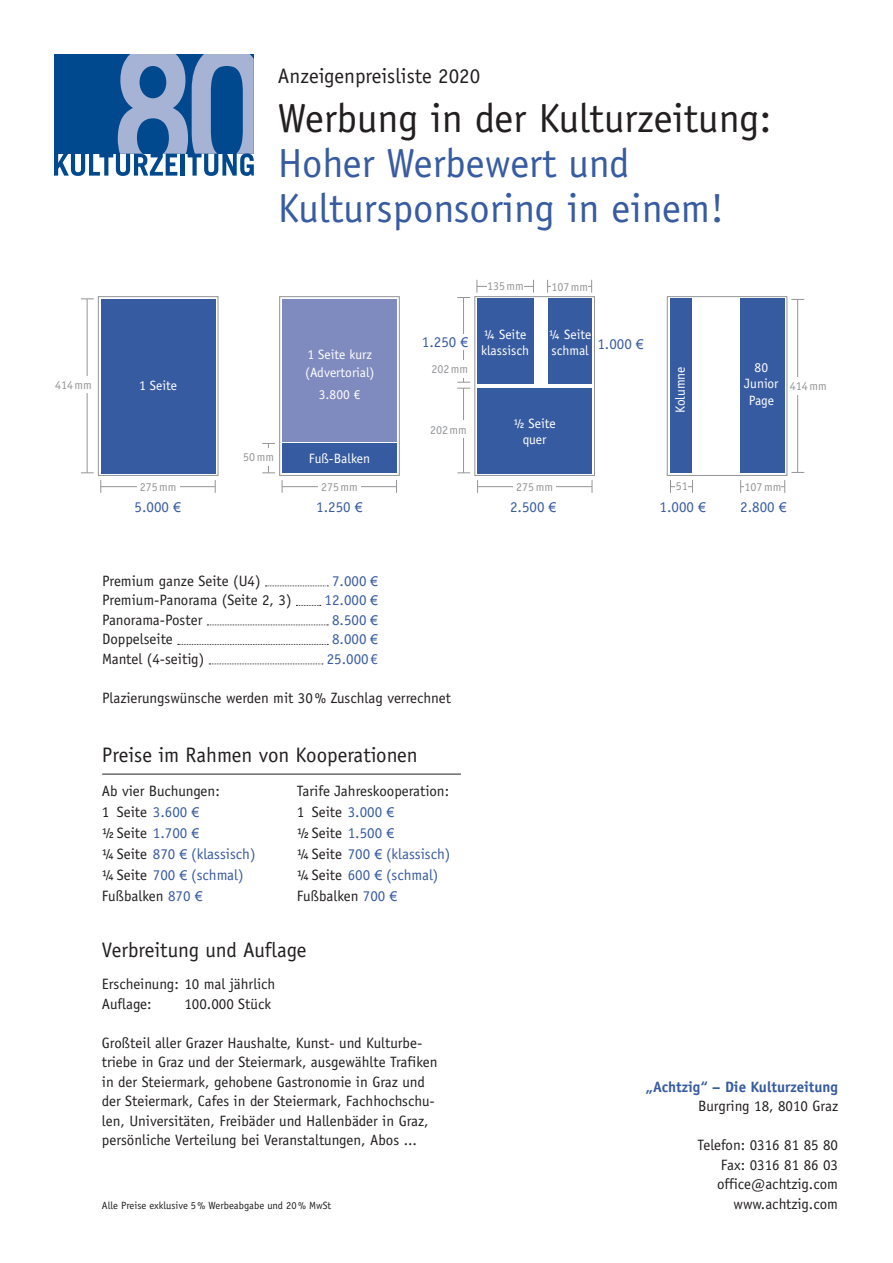
<style>
.page{position:relative;width:893px;height:1263px;background:#fff}
.page>*{position:absolute;margin:0;border:0;box-sizing:border-box;transform-origin:0 0}
.t1{font:40.8px/45px "Officina Sans";color:#385ca2}
.t2{font:40.8px "Officina Sans";color:#231f20}
.t3{font:21px "Officina Sans";color:#231f20}
.t4{font:15px/21px "Officina Sans";color:#231f20}
.t5{font:15px "Officina Sans";color:#375ba1}
.t6{font:700 15px "Officina Sans";color:#375ba1}
.t7{font:13.5px/16.5px "Officina Sans";color:#fff}
.t8{font:12px "Officina Sans";color:#939598}
.t9{font:10.5px "Officina Sans";color:#231f20}
.s1{font-family:"Arial";font-size:13.5px}
.s2{color:#375ba1}
.s3{font-family:"Arial";font-size:13.5px;color:#375ba1}
</style>
<div class="page">
<div style="left:474px;top:296px;width:121px;height:180px;border:1px solid #939598"></div>
<div style="left:477px;top:388px;width:115px;height:85px;background:#375ba1"></div>
<div style="left:548px;top:299px;width:44px;height:85px;background:#375ba1"></div>
<div style="left:477px;top:299px;width:57px;height:85px;background:#375ba1"></div>
<svg style="left:477px;top:480px;width:1px;height:13px"></svg>
<svg style="left:592px;top:480px;width:1px;height:13px"></svg>
<hr style="left:478px;top:486px;width:114px;height:1px;background:#939598">
<svg style="left:457px;top:472px;width:13px;height:1px"></svg>
<hr style="left:463px;top:388px;width:1px;height:85px;background:#939598">
<svg style="left:457px;top:297px;width:13px;height:1px"></svg>
<svg style="left:457px;top:382px;width:13px;height:7px"></svg>
<hr style="left:463px;top:297px;width:1px;height:85px;background:#939598">
<div style="left:513px;top:482px;width:43px;height:9px;background:#fff"></div>
<div style="left:430px;top:421px;width:37px;height:17px;background:#fff"></div>
<div style="left:431px;top:360px;width:37px;height:17px;background:#fff"></div>
<svg style="left:477px;top:280px;width:1px;height:13px"></svg>
<svg style="left:533px;top:280px;width:1px;height:13px"></svg>
<hr style="left:477px;top:286px;width:56px;height:1px;background:#939598">
<svg style="left:547px;top:280px;width:1px;height:13px"></svg>
<svg style="left:591px;top:280px;width:1px;height:13px"></svg>
<hr style="left:548px;top:286px;width:44px;height:1px;background:#939598">
<div style="left:551px;top:282px;width:37px;height:11px;background:#fff"></div>
<div style="left:487px;top:281px;width:37px;height:11px;background:#fff"></div>
<div style="left:413px;top:334px;width:55px;height:15px;background:#fff"></div>
<div style="left:282px;top:299px;width:115px;height:142px;background:#7f8abe"></div>
<div style="left:279px;top:296px;width:121px;height:180px;border:1px solid #939598"></div>
<div style="left:282px;top:443px;width:115px;height:30px;background:#375ba1"></div>
<svg style="left:282px;top:480px;width:1px;height:13px"></svg>
<svg style="left:396px;top:480px;width:1px;height:13px"></svg>
<hr style="left:282px;top:486px;width:114px;height:1px;background:#939598">
<svg style="left:262px;top:443px;width:13px;height:1px"></svg>
<svg style="left:262px;top:472px;width:13px;height:1px"></svg>
<hr style="left:268px;top:443px;width:1px;height:30px;background:#939598">
<div style="left:318px;top:482px;width:43px;height:9px;background:#fff"></div>
<div style="left:240px;top:448px;width:37px;height:17px;background:#fff"></div>
<svg style="left:265px;top:585px;width:63px;height:1px"></svg>
<svg style="left:296px;top:605px;width:25px;height:1px"></svg>
<svg style="left:207px;top:624px;width:121px;height:1px"></svg>
<svg style="left:178px;top:644px;width:150px;height:1px"></svg>
<svg style="left:209px;top:663px;width:114px;height:1px"></svg>
<div style="left:98px;top:296px;width:120px;height:180px;border:1px solid #939598"></div>
<div style="left:101px;top:299px;width:115px;height:174px;background:#375ba1"></div>
<svg style="left:100px;top:480px;width:1px;height:13px"></svg>
<svg style="left:215px;top:480px;width:1px;height:13px"></svg>
<hr style="left:101px;top:486px;width:114px;height:1px;background:#939598">
<svg style="left:81px;top:298px;width:13px;height:1px"></svg>
<svg style="left:81px;top:472px;width:13px;height:1px"></svg>
<hr style="left:87px;top:299px;width:1px;height:174px;background:#939598">
<div style="left:137px;top:482px;width:42px;height:9px;background:#fff"></div>
<div style="left:54px;top:376px;width:39px;height:17px;background:#fff"></div>
<div style="left:667px;top:296px;width:120px;height:180px;border:1px solid #939598"></div>
<div style="left:740px;top:299px;width:45px;height:174px;background:#375ba1"></div>
<div style="left:671px;top:299px;width:21px;height:174px;background:#375ba1"></div>
<svg style="left:740px;top:480px;width:1px;height:13px"></svg>
<svg style="left:784px;top:480px;width:1px;height:13px"></svg>
<hr style="left:741px;top:486px;width:44px;height:1px;background:#939598">
<svg style="left:670px;top:480px;width:23px;height:13px"></svg>
<svg style="left:791px;top:299px;width:13px;height:1px"></svg>
<svg style="left:791px;top:472px;width:13px;height:1px"></svg>
<hr style="left:797px;top:299px;width:1px;height:173px;background:#939598">
<div style="left:790px;top:377px;width:37px;height:17px;background:#fff"></div>
<div style="left:744px;top:482px;width:37px;height:11px;background:#fff"></div>
<div style="left:676px;top:481px;width:12px;height:9px;background:#fff"></div>
<hr style="left:102px;top:774px;width:359px;height:1px;background:#231f20">
<svg style="left:54px;top:54px;width:200px;height:122px"></svg>
<h2 class="t3" style="left:278px;top:63px;width:204px">Anzeigenpreisliste 2020</h2>
<h1 class="t2" style="left:278px;top:95px;width:495px">Werbung in der Kulturzeitung:</h1>
<h1 class="t1" style="left:278px;top:141px;width:447px">Hoher Werbewert und<br>Kultursponsoring in einem!</h1>
<p class="t8" style="left:487px;top:279px;width:38px">135 mm</p>
<p class="t8" style="left:551px;top:279px;width:38px">107 mm</p>
<p class="t7" style="left:481px;top:326px;width:50px">¼ Seite klassisch</p>
<p class="t7" style="left:549px;top:326px;width:44px">¼ Seite schmal</p>
<p class="t5" style="left:422px;top:333px;width:48px">1.250 <span class="s1">€</span></p>
<p class="t5" style="left:597px;top:335px;width:48px">1.000 <span class="s1">€</span></p>
<p class="t7" style="left:305px;top:345px;width:71px;line-height:18px">1 Seite kurz (Advertorial)</p>
<p class="t7" style="left:319px;top:386px;width:43px">3.800 €</p>
<p class="t7" style="left:744px;top:359px;width:36px;text-align:center">80<br>Junior<br>Page</p>
<p class="t8" style="left:431px;top:362px;width:38px">202 mm</p>
<p class="t7" style="left:672px;top:413px;width:48px;rotate:-90deg">Kolumne</p>
<p class="t7" style="left:139px;top:377px;width:40px">1 Seite</p>
<p class="t8" style="left:55px;top:378px;width:38px">414 mm</p>
<p class="t8" style="left:790px;top:379px;width:38px">414 mm</p>
<p class="t8" style="left:140px;top:480px;width:38px">275 mm</p>
<p class="t5" style="left:135px;top:498px;width:48px">5.000 <span class="s1">€</span></p>
<p class="t8" style="left:243px;top:450px;width:32px">50 mm</p>
<p class="t7" style="left:309px;top:451px;width:63px">Fuß-Balken</p>
<p class="t8" style="left:321px;top:480px;width:38px">275 mm</p>
<p class="t5" style="left:316px;top:498px;width:48px">1.250 <span class="s1">€</span></p>
<p class="t8" style="left:430px;top:423px;width:38px">202 mm</p>
<p class="t4" style="left:102px;top:570px;width:160px">Premium ganze Seite (U4)</p>
<p class="t5" style="left:332px;top:572px;width:47px">7.000 <span class="s1">€</span></p>
<p class="t4" style="left:102px;top:590px;width:191px">Premium-Panorama (Seite 2, 3)</p>
<p class="t5" style="left:325px;top:591px;width:55px">12.000 <span class="s1">€</span></p>
<p class="t4" style="left:102px;top:609px;width:102px">Panorama-Poster</p>
<p class="t5" style="left:332px;top:611px;width:47px">8.500 <span class="s1">€</span></p>
<p class="t4" style="left:102px;top:629px;width:72px">Doppelseite</p>
<p class="t5" style="left:332px;top:630px;width:47px">8.000 <span class="s1">€</span></p>
<p class="t4" style="left:102px;top:648px;width:104px">Mantel (4-seitig)</p>
<p class="t5" style="left:327px;top:650px;width:53px">25.000 €</p>
<p class="t4" style="left:102px;top:687px;width:350px">Plazierungswünsche werden mit 30 % Zuschlag verrechnet</p>
<h2 class="t3" style="left:102px;top:743px;width:317px">Preise im Rahmen von Kooperationen</h2>
<p class="t4" style="left:102px;top:780px;width:155px">Ab vier Buchungen:<br>1 Seite <span class="s2">3.600</span> <span class="s3">€<br></span>½ Seite <span class="s2">1.700</span> <span class="s3">€<br></span>¼ Seite <span class="s2">870</span> <span class="s3">€</span> <span class="s2">(klassisch) </span>¼ Seite <span class="s2">700</span> <span class="s3">€</span> <span class="s2">(schmal)<br></span>Fußbalken <span class="s2">870</span> <span class="s3">€</span></p>
<p class="t4" style="left:297px;top:780px;width:155px">Tarife Jahreskooperation:<br>1 Seite <span class="s2">3.000</span> <span class="s3">€<br></span>½ Seite <span class="s2">1.500</span> <span class="s3">€<br></span>¼ Seite <span class="s2">700</span> <span class="s3">€</span> <span class="s2">(klassisch) </span>¼ Seite <span class="s2">600</span> <span class="s3">€</span> <span class="s2">(schmal)<br></span>Fußbalken <span class="s2">700</span> <span class="s3">€</span></p>
<h2 class="t3" style="left:102px;top:938px;width:206px">Verbreitung und Auflage</h2>
<p class="t4" style="left:102px;top:974px;width:175px;line-height:19.5px">Erscheinung: 10 mal jährlich<br>Auflage:</p>
<p class="t4" style="left:184px;top:993px;width:88px">100.000 Stück</p>
<p class="t4" style="left:102px;top:1033px;width:337px;line-height:19.5px">Großteil aller Grazer Haushalte, Kunst- und Kulturbe&shy;triebe in Graz und der Steiermark, ausgewählte Trafiken in der Steiermark, gehobene Gastronomie in Graz und der Steiermark, Cafes in der Steiermark, Fachhochschu&shy;len, Universitäten, Freibäder und Hallenbäder in Graz, persönliche Verteilung bei Veranstaltungen, Abos ...</p>
<p class="t9" style="left:102px;top:1199px;width:231px">Alle Preise exklusive 5 % Werbeabgabe und 20 % MwSt</p>
<p class="t7" style="left:513px;top:415px;width:44px;text-align:center">½ Seite quer</p>
<p class="t8" style="left:516px;top:480px;width:38px">275 mm</p>
<p class="t5" style="left:510px;top:498px;width:48px">2.500 <span class="s1">€</span></p>
<p class="t8" style="left:676px;top:479px;width:13px">51</p>
<p class="t8" style="left:744px;top:480px;width:38px">107 mm</p>
<p class="t5" style="left:660px;top:498px;width:48px">1.000 <span class="s1">€</span></p>
<p class="t5" style="left:740px;top:498px;width:48px">2.800 <span class="s1">€</span></p>
<p class="t6" style="left:646px;top:1077px;width:194px">„Achtzig“ – Die Kulturzeitung</p>
<p class="t4" style="left:698px;top:1096px;width:142px">Burgring 18, 8010 Graz</p>
<p class="t4" style="left:698px;top:1136px;width:142px;line-height:19.5px;text-align:right">Telefon: 0316 81 85 80<br>Fax: 0316 81 86 03 office@achtzig.com www.achtzig.com</p>
</div>
